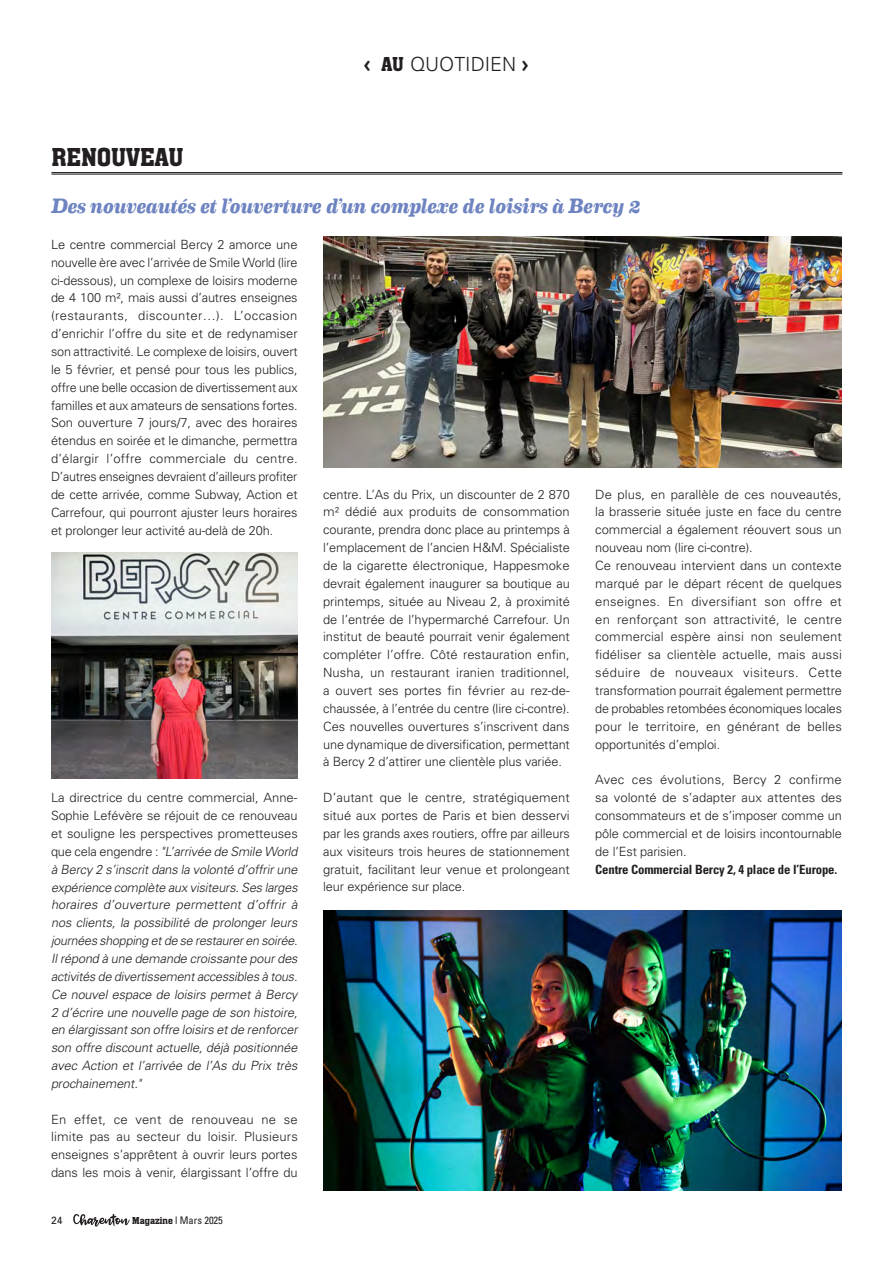
<style>
.page{position:relative;width:893px;height:1263px;background:#fff}
.page>*{position:absolute;margin:0;border:0;box-sizing:border-box;transform-origin:0 0}
.Brève___titre{font:500 27px "Aachen D";color:#231f20}
.t1{font:italic 700 21px "Eames Century Modern";letter-spacing:-.01em;color:#6e84c1}
.t2{font:300 19.5px "Univers";color:#231f20}
.t3{font:300 12.75px/17.9px "Univers";letter-spacing:-.01em;color:#231f20;text-align:justify}
.t4{font:italic 300 12.75px/17.9px "Univers";color:#231f20}
.t5{font:700 condensed 12.75px "Univers";letter-spacing:-.01em;color:#231f20}
.t6{font:condensed 10.5px "Univers";color:#231f20}
.t7{font:10.5px "Univers";color:#231f20}
.s1{font-family:"Officina Serif";font-weight:700;font-size:21px}
.s2{font-family:"Aachen D";font-weight:500;font-size:21px}
.s3{font-style:normal}
.s4{font-family:"Aachen D";font-weight:500;font-stretch:normal}
</style>
<div class="page">
<svg style="left:73px;top:1214px;width:57px;height:13px"></svg>
<hr style="left:51px;top:172px;width:791px;height:1px;background:#231f20">
<hr style="left:51px;top:174px;width:791px;height:1px;background:#231f20">
<img style="left:323px;top:237px;width:519px;height:230px">
<img style="left:51px;top:552px;width:247px;height:226px">
<img style="left:323px;top:910px;width:519px;height:281px">
<p class="t2" style="left:363px;top:52px;width:167px"><span class="s1">‹</span> <span class="s2">AU</span> QUOTIDIEN <span class="s1">›</span></p>
<p class="Brève___titre" style="left:51px;top:141px;width:134px">RENOUVEAU</p>
<p class="t1" style="left:51px;top:190px;width:590px">Des nouveautés et l’ouverture d’un complexe de loisirs à Bercy 2</p>
<p class="t3" style="left:51px;top:235px;width:248px">Le centre commercial Bercy 2 amorce une nouvelle ère avec l’arrivée de Smile World (lire ci-dessous), un complexe de loisirs moderne de 4 100 m², mais aussi d’autres enseignes (restaurants, discounter…). L’occasion d’enrichir l’offre du site et de redynamiser son attractivité. Le complexe de loisirs, ouvert le 5 février, et pensé pour tous les publics, offre une belle occasion de divertissement aux familles et aux amateurs de sensations fortes.<br>Son ouverture 7 jours/7, avec des horaires étendus en soirée et le dimanche, permettra d’élargir l’offre commerciale du centre.<br>D’autres enseignes devraient d’ailleurs profiter de cette arrivée, comme Subway, Action et Carrefour, qui pourront ajuster leurs horaires et prolonger leur activité au-delà de 20h.</p>
<p class="t3" style="left:323px;top:485px;width:248px">centre. L’As du Prix, un discounter de 2 870 m² dédié aux produits de consommation courante, prendra donc place au printemps à l’emplacement de l’ancien H&amp;M. Spécialiste de la cigarette électronique, Happesmoke devrait également inaugurer sa boutique au printemps, située au Niveau 2, à proximité de l’entrée de l’hypermarché Carrefour. Un institut de beauté pourrait venir également compléter l’offre. Côté restauration enfin, Nusha, un restaurant iranien traditionnel, a ouvert ses portes fin février au rez-de&shy;chaussée, à l’entrée du centre (lire ci-contre).<br>Ces nouvelles ouvertures s’inscrivent dans une dynamique de diversification, permettant à Bercy 2 d’attirer une clientèle plus variée.</p>
<p class="t3" style="left:323px;top:788px;width:248px">D’autant que le centre, stratégiquement situé aux portes de Paris et bien desservi par les grands axes routiers, offre par ailleurs aux visiteurs trois heures de stationnement gratuit, facilitant leur venue et prolongeant leur expérience sur place.</p>
<p class="t3" style="left:595px;top:485px;width:248px">De plus, en parallèle de ces nouveautés, la brasserie située juste en face du centre commercial a également réouvert sous un nouveau nom (lire ci-contre).</p>
<p class="t3" style="left:595px;top:556px;width:248px">Ce renouveau intervient dans un contexte marqué par le départ récent de quelques enseignes. En diversifiant son offre et en renforçant son attractivité, le centre commercial espère ainsi non seulement fidéliser sa clientèle actuelle, mais aussi séduire de nouveaux visiteurs. Cette transformation pourrait également permettre de probables retombées économiques locales pour le territoire, en générant de belles opportunités d’emploi.</p>
<p class="t3" style="left:595px;top:770px;width:248px">Avec ces évolutions, Bercy 2 confirme sa volonté de s’adapter aux attentes des consommateurs et de s’imposer comme un pôle commercial et de loisirs incontournable de l’Est parisien.</p>
<p class="t5" style="left:595px;top:861px;width:244px">Centre Commercial Bercy 2, 4 place de l’Europe.</p>
<p class="t4" style="left:51px;top:788px;width:251px"><span class="s3">La directrice du centre commercial, Anne-Sophie Lefévère se réjouit de ce renouveau et souligne les perspectives prometteuses q u e c e l a e n g e n d r e :</span> "L’arrivée de Smile World à Bercy 2 s’inscritdans la volonté d’offrirune expérience complète aux visiteurs.Ses larges horaires d’ouverture permettent d’offrir à nos clients, la possibilité de prolonger leurs journées shopping etde se restaureren soirée.<br>Ilrépond à une demande croissante pourdes activités de divertissementaccessibles à tous.<br>Ce nouvel espace de loisirs permet à Bercy 2 d’écrire une nouvelle page de son histoire, en élargissantson offre loisirs etde renforcer son offre discount actuelle, déjà positionnée avec Action et l’arrivée de l’As du Prix très prochainement."</p>
<p class="t3" style="left:51px;top:1110px;width:248px">En effet, ce vent de renouveau ne se limite pas au secteur du loisir. Plusieurs enseignes s’apprêtent à ouvrir leurs portes dans les mois à venir, élargissant l’offre du</p>
<p class="t7" style="left:51px;top:1214px;width:13px">24</p>
<p class="t6" style="left:132px;top:1214px;width:92px"><span class="s4">Magazine</span> l Mars 2025</p>
</div>
